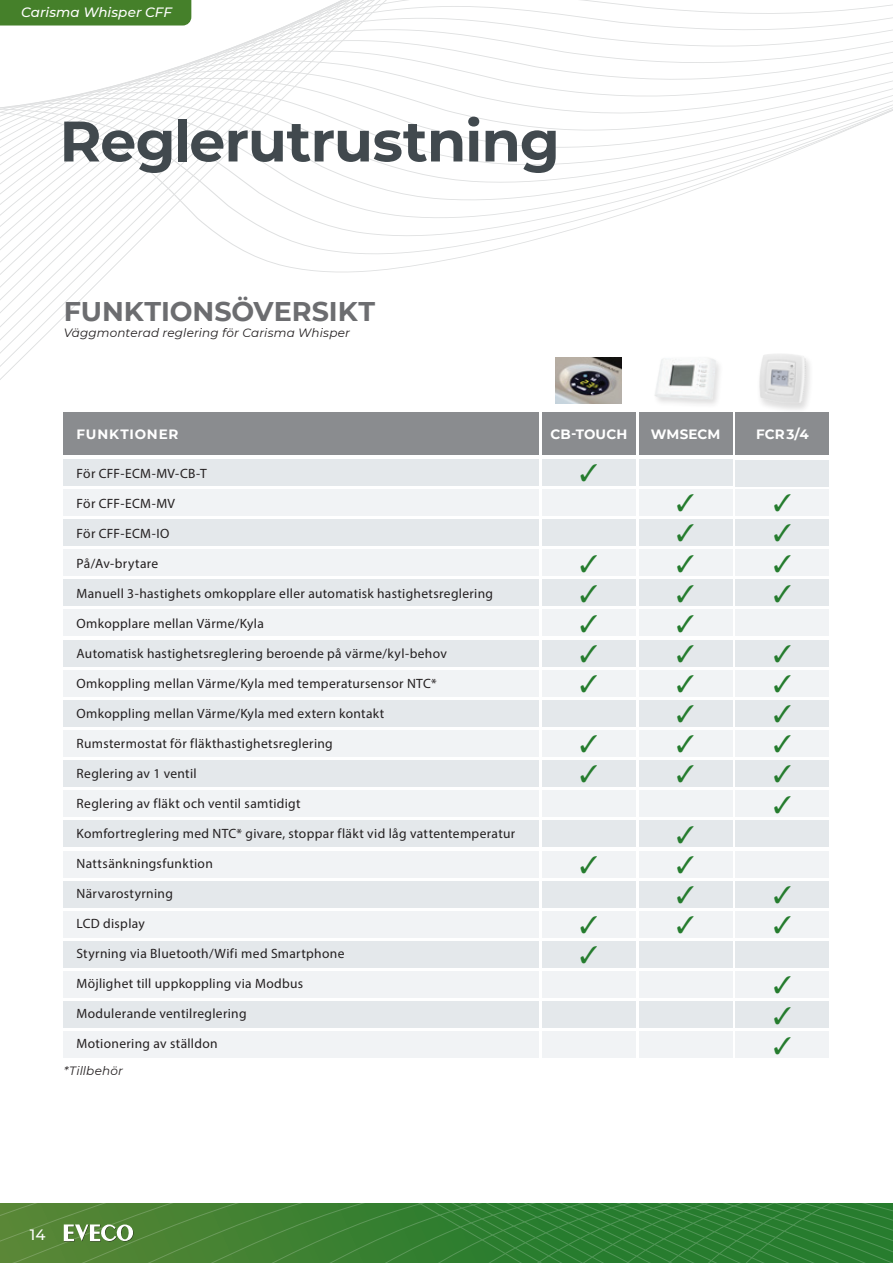
<style>
.page{position:relative;width:893px;height:1263px;background:#fff}
.page>*{position:absolute;margin:0;border:0;box-sizing:border-box;transform-origin:0 0}
.Huvudrubrik_38_pt{font:700 57px "Montserrat";letter-spacing:-.015em;color:#41494e}
.Rubrik_Data{font:700 27px "Montserrat";letter-spacing:-.005em;color:#6c6d70}
.t1{font:500 15px "Montserrat";color:#fff}
.Text_funktionsöverik{font:13.5px "Myriad Pro";letter-spacing:.025em;color:#231f20}
.Rubrik_Funtionsövers{font:700 13.5px "Montserrat";letter-spacing:.015em;color:#fff}
.t2{font:italic 500 13.5px "Montserrat";color:#fff}
.Rubrik_Funtionsövers-2{font:700 13.5px "Montserrat";letter-spacing:.06em;color:#fff}
.Montserrat_kursiv_vä{font:italic 12px "Montserrat";letter-spacing:.01em;color:#231f20}
</style>
<div class="page">
<svg style="left:0;top:1203px;width:893px;height:60px;background:#398134"></svg>
<svg style="left:0;top:0;width:842px;height:436px"></svg>
<svg style="left:801px;top:0;width:92px;height:132px"></svg>
<div style="left:0;top:0;width:191px;height:26px;background:#45802a"></div>
<svg style="left:64px;top:1224px;width:70px;height:17px"></svg>
<div style="left:64px;top:730px;width:475px;height:26px;background:#f1f3f5"></div>
<div style="left:639px;top:730px;width:93px;height:26px;background:#f1f3f5"></div>
<div style="left:736px;top:730px;width:93px;height:26px;background:#f1f3f5"></div>
<div style="left:64px;top:700px;width:475px;height:26px;background:#e4e8eb"></div>
<div style="left:639px;top:700px;width:93px;height:26px;background:#e4e8eb"></div>
<div style="left:736px;top:700px;width:93px;height:26px;background:#e4e8eb"></div>
<div style="left:542px;top:730px;width:94px;height:26px;background:#f1f3f5"></div>
<div style="left:542px;top:700px;width:94px;height:26px;background:#e4e8eb"></div>
<div style="left:64px;top:459px;width:475px;height:26px;background:#e4e8eb"></div>
<div style="left:64px;top:489px;width:475px;height:26px;background:#f1f3f5"></div>
<div style="left:64px;top:519px;width:475px;height:27px;background:#e4e8eb"></div>
<div style="left:64px;top:550px;width:475px;height:26px;background:#f1f3f5"></div>
<div style="left:64px;top:580px;width:475px;height:26px;background:#e4e8eb"></div>
<div style="left:64px;top:610px;width:475px;height:26px;background:#f1f3f5"></div>
<div style="left:64px;top:640px;width:475px;height:26px;background:#e4e8eb"></div>
<div style="left:64px;top:670px;width:475px;height:26px;background:#f1f3f5"></div>
<div style="left:639px;top:459px;width:93px;height:26px;background:#e4e8eb"></div>
<div style="left:639px;top:489px;width:93px;height:26px;background:#f1f3f5"></div>
<div style="left:639px;top:519px;width:93px;height:27px;background:#e4e8eb"></div>
<div style="left:639px;top:550px;width:93px;height:26px;background:#f1f3f5"></div>
<div style="left:639px;top:580px;width:93px;height:26px;background:#e4e8eb"></div>
<div style="left:639px;top:610px;width:93px;height:26px;background:#f1f3f5"></div>
<div style="left:639px;top:640px;width:93px;height:26px;background:#e4e8eb"></div>
<div style="left:639px;top:670px;width:93px;height:26px;background:#f1f3f5"></div>
<div style="left:736px;top:460px;width:93px;height:26px;background:#e4e8eb"></div>
<div style="left:736px;top:489px;width:93px;height:26px;background:#f1f3f5"></div>
<div style="left:736px;top:519px;width:93px;height:27px;background:#e4e8eb"></div>
<div style="left:736px;top:550px;width:93px;height:26px;background:#f1f3f5"></div>
<div style="left:736px;top:580px;width:93px;height:26px;background:#e4e8eb"></div>
<div style="left:736px;top:610px;width:93px;height:26px;background:#f1f3f5"></div>
<div style="left:736px;top:640px;width:93px;height:26px;background:#e4e8eb"></div>
<div style="left:736px;top:670px;width:93px;height:26px;background:#f1f3f5"></div>
<div style="left:542px;top:459px;width:94px;height:26px;background:#e4e8eb"></div>
<div style="left:542px;top:489px;width:94px;height:26px;background:#f1f3f5"></div>
<div style="left:542px;top:519px;width:94px;height:27px;background:#e4e8eb"></div>
<div style="left:542px;top:550px;width:94px;height:26px;background:#f1f3f5"></div>
<div style="left:542px;top:580px;width:94px;height:26px;background:#e4e8eb"></div>
<div style="left:542px;top:610px;width:94px;height:26px;background:#f1f3f5"></div>
<div style="left:542px;top:640px;width:94px;height:26px;background:#e4e8eb"></div>
<div style="left:542px;top:670px;width:94px;height:26px;background:#f1f3f5"></div>
<div style="left:64px;top:1032px;width:475px;height:26px;background:#f1f3f5"></div>
<div style="left:639px;top:1032px;width:93px;height:26px;background:#f1f3f5"></div>
<div style="left:736px;top:1032px;width:93px;height:26px;background:#f1f3f5"></div>
<div style="left:64px;top:1002px;width:475px;height:26px;background:#e4e8eb"></div>
<div style="left:639px;top:1002px;width:93px;height:26px;background:#e4e8eb"></div>
<div style="left:736px;top:1002px;width:93px;height:26px;background:#e4e8eb"></div>
<div style="left:542px;top:1032px;width:94px;height:26px;background:#f1f3f5"></div>
<div style="left:542px;top:1002px;width:94px;height:26px;background:#e4e8eb"></div>
<div style="left:64px;top:761px;width:475px;height:26px;background:#e4e8eb"></div>
<div style="left:64px;top:791px;width:475px;height:26px;background:#f1f3f5"></div>
<div style="left:64px;top:821px;width:475px;height:26px;background:#e4e8eb"></div>
<div style="left:64px;top:851px;width:475px;height:26px;background:#f1f3f5"></div>
<div style="left:64px;top:881px;width:475px;height:26px;background:#e4e8eb"></div>
<div style="left:64px;top:911px;width:475px;height:26px;background:#f1f3f5"></div>
<div style="left:64px;top:941px;width:475px;height:26px;background:#e4e8eb"></div>
<div style="left:64px;top:971px;width:475px;height:26px;background:#f1f3f5"></div>
<div style="left:639px;top:761px;width:93px;height:26px;background:#e4e8eb"></div>
<div style="left:639px;top:791px;width:93px;height:26px;background:#f1f3f5"></div>
<div style="left:639px;top:821px;width:93px;height:26px;background:#e4e8eb"></div>
<div style="left:639px;top:851px;width:93px;height:26px;background:#f1f3f5"></div>
<div style="left:639px;top:881px;width:93px;height:26px;background:#e4e8eb"></div>
<div style="left:639px;top:911px;width:93px;height:26px;background:#f1f3f5"></div>
<div style="left:639px;top:941px;width:93px;height:26px;background:#e4e8eb"></div>
<div style="left:639px;top:971px;width:93px;height:26px;background:#f1f3f5"></div>
<div style="left:736px;top:761px;width:93px;height:26px;background:#e4e8eb"></div>
<div style="left:736px;top:791px;width:93px;height:26px;background:#f1f3f5"></div>
<div style="left:736px;top:821px;width:93px;height:26px;background:#e4e8eb"></div>
<div style="left:736px;top:851px;width:93px;height:26px;background:#f1f3f5"></div>
<div style="left:736px;top:881px;width:93px;height:26px;background:#e4e8eb"></div>
<div style="left:736px;top:911px;width:93px;height:26px;background:#f1f3f5"></div>
<div style="left:736px;top:941px;width:93px;height:26px;background:#e4e8eb"></div>
<div style="left:736px;top:971px;width:93px;height:26px;background:#f1f3f5"></div>
<div style="left:542px;top:761px;width:94px;height:26px;background:#e4e8eb"></div>
<div style="left:542px;top:791px;width:94px;height:26px;background:#f1f3f5"></div>
<div style="left:542px;top:821px;width:94px;height:26px;background:#e4e8eb"></div>
<div style="left:542px;top:851px;width:94px;height:26px;background:#f1f3f5"></div>
<div style="left:542px;top:881px;width:94px;height:26px;background:#e4e8eb"></div>
<div style="left:542px;top:911px;width:94px;height:26px;background:#f1f3f5"></div>
<div style="left:542px;top:941px;width:94px;height:26px;background:#e4e8eb"></div>
<div style="left:542px;top:971px;width:94px;height:26px;background:#f1f3f5"></div>
<div style="left:64px;top:412px;width:475px;height:43px;background:#8a8c8f"></div>
<div style="left:639px;top:412px;width:93px;height:43px;background:#8a8c8f"></div>
<div style="left:542px;top:412px;width:94px;height:43px;background:#8a8c8f"></div>
<div style="left:736px;top:412px;width:93px;height:43px;background:#8a8c8f"></div>
<img style="left:648px;top:351px;width:78px;height:57px">
<img style="left:556px;top:357px;width:66px;height:47px">
<div style="left:756px;top:352px;width:58px;height:61px;background:#231f20;opacity:.15"></div>
<img style="left:759px;top:353px;width:47px;height:50px">
<p class="t2" style="left:21px;top:3px;width:152px">Carisma Whisper CFF</p>
<p class="Huvudrubrik_38_pt" style="left:60px;top:100px;width:502px">Reglerutrustning</p>
<p class="Rubrik_Data" style="left:64px;top:292px;width:313px">FUNKTIONSÖVERSIKT</p>
<p class="Montserrat_kursiv_vä" style="left:64px;top:325px;width:288px">Väggmonterad reglering för Carisma Whisper</p>
<p class="Rubrik_Funtionsövers-2" style="left:77px;top:424px;width:104px">FUNKTIONER</p>
<p class="Rubrik_Funtionsövers" style="left:551px;top:424px;width:78px">CB-TOUCH</p>
<p class="Rubrik_Funtionsövers" style="left:651px;top:424px;width:71px">WMSECM</p>
<p class="Rubrik_Funtionsövers" style="left:756px;top:424px;width:54px">FCR 3/4</p>
<p class="Text_funktionsöverik" style="left:77px;top:465px;width:132px">För CFF-ECM-MV-CB-T</p>
<p class="Text_funktionsöverik" style="left:77px;top:495px;width:100px">För CFF-ECM-MV</p>
<p class="Text_funktionsöverik" style="left:77px;top:525px;width:94px">För CFF-ECM-IO</p>
<p class="Text_funktionsöverik" style="left:77px;top:555px;width:83px">På/Av-brytare</p>
<p class="Text_funktionsöverik" style="left:77px;top:585px;width:418px">Manuell 3-hastighets omkopplare eller automatisk hastighetsreglering</p>
<p class="Text_funktionsöverik" style="left:77px;top:615px;width:189px">Omkopplare mellan Värme/Kyla</p>
<p class="Text_funktionsöverik" style="left:77px;top:645px;width:372px">Automatisk hastighetsreglering beroende på värme/kyl-behov</p>
<p class="Text_funktionsöverik" style="left:77px;top:675px;width:362px">Omkoppling mellan Värme/Kyla med temperatursensor NTC*</p>
<p class="Text_funktionsöverik" style="left:77px;top:705px;width:309px">Omkoppling mellan Värme/Kyla med extern kontakt</p>
<p class="Text_funktionsöverik" style="left:77px;top:735px;width:258px">Rumstermostat för fläkthastighetsreglering</p>
<p class="Text_funktionsöverik" style="left:77px;top:765px;width:122px">Reglering av 1 ventil</p>
<p class="Text_funktionsöverik" style="left:77px;top:795px;width:226px">Reglering av fläkt och ventil samtidigt</p>
<p class="Text_funktionsöverik" style="left:77px;top:825px;width:440px">Komfortreglering med NTC* givare, stoppar fläkt vid låg vattentemperatur</p>
<p class="Text_funktionsöverik" style="left:77px;top:855px;width:138px">Nattsänkningsfunktion</p>
<p class="Text_funktionsöverik" style="left:77px;top:885px;width:98px">Närvarostyrning</p>
<p class="Text_funktionsöverik" style="left:77px;top:915px;width:70px">LCD display</p>
<p class="Text_funktionsöverik" style="left:77px;top:945px;width:269px">Styrning via Bluetooth/Wifi med Smartphone</p>
<p class="Text_funktionsöverik" style="left:77px;top:975px;width:228px">Möjlighet till uppkoppling via Modbus</p>
<p class="Text_funktionsöverik" style="left:77px;top:1005px;width:172px">Modulerande ventilreglering</p>
<p class="Text_funktionsöverik" style="left:77px;top:1035px;width:143px">Motionering av ställdon</p>
<p class="Montserrat_kursiv_vä" style="left:64px;top:1062px;width:61px">*Tillbehör</p>
<p class="t1" style="left:30px;top:1224px;width:17px">14</p>
</div>
